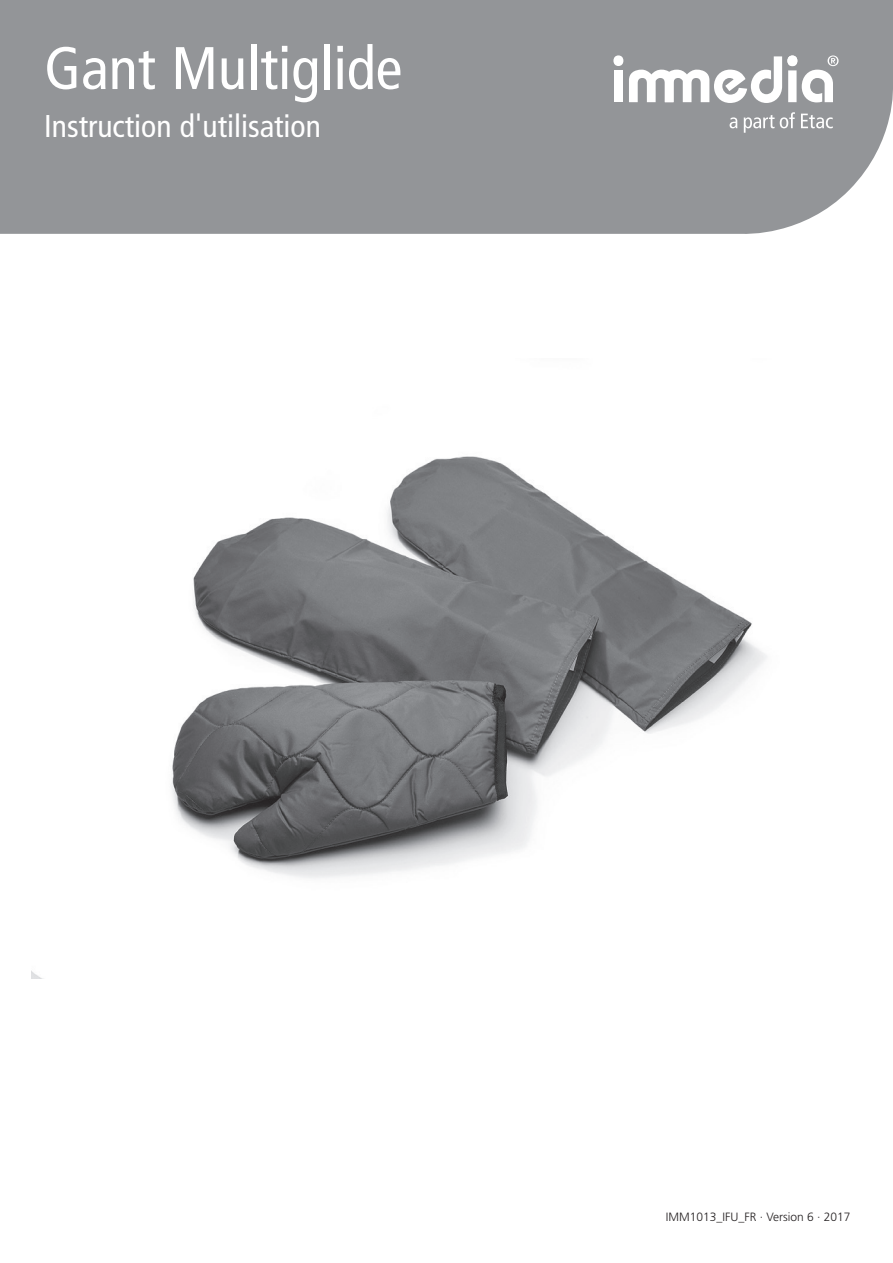
<style>
.page{position:relative;width:893px;height:1263px;background:#fff}
.page>*{position:absolute;margin:0;border:0;box-sizing:border-box;transform-origin:0 0}
.t1{font:condensed 60px "Frutiger LT Std";color:#fff}
.t2{font:condensed 31.5px "Frutiger LT Std";color:#fff}
.t3{font:300 12px "Frutiger LT Std";color:#231f20}
</style>
<div class="page">
<div style="left:0;top:0;width:893px;height:234px;background:#939598"></div>
<div style="left:614px;top:70px;width:9px;height:32px;background:#fff"></div>
<div style="left:613px;top:55px;width:10px;height:11px;background:#fff;border-radius:50%"></div>
<svg style="left:629px;top:55px;width:210px;height:48px"></svg>
<svg style="left:730px;top:117px;width:7px;height:11px"></svg>
<svg style="left:744px;top:112px;width:51px;height:21px"></svg>
<svg style="left:801px;top:114px;width:32px;height:14px"></svg>
<img style="left:31px;top:456px;width:736px;height:523px">
<h1 class="t1" style="left:44px;top:33px;width:360px">Gant Multiglide</h1>
<h2 class="t2" style="left:44px;top:107px;width:278px">Instruction d'utilisation</h2>
<p class="t3" style="left:666px;top:1210px;width:186px">IMM1013_IFU_FR · Version 6 · 2017</p>
</div>
